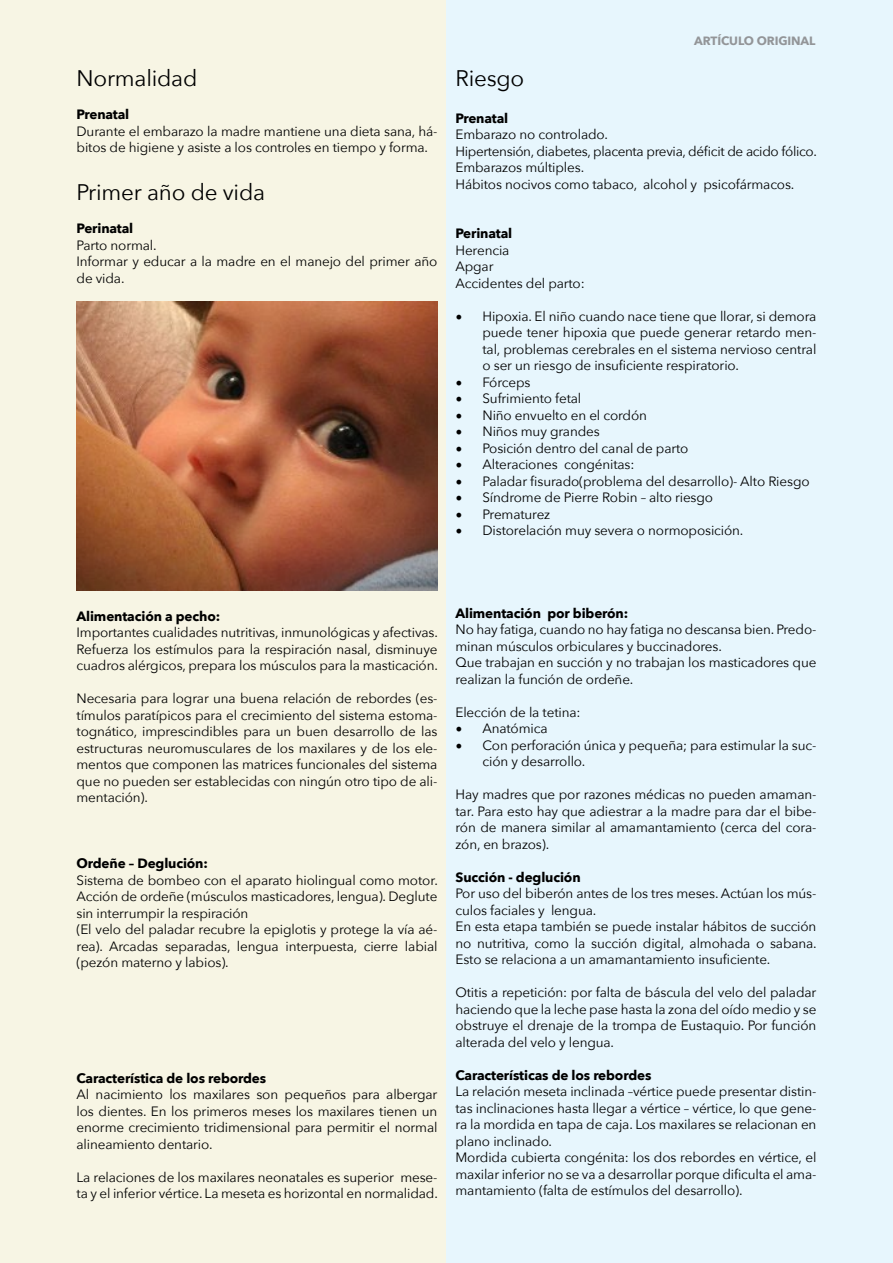
<style>
.page{position:relative;width:893px;height:1263px;background:#fff}
.page>*{position:absolute;margin:0;border:0;box-sizing:border-box;transform-origin:0 0}
.t1{font:22.5px "Avenir Next";letter-spacing:-.01em;color:#000}
.t2{font:13.5px/16.5px "Avenir Next";letter-spacing:-.01em;color:#000}
.t3{font:700 13.5px "Avenir Next";letter-spacing:-.01em;color:#000}
.t4{font:700 12px "Avenir Next";letter-spacing:-.01em;color:#939598}
.s1{font-family:"Minion Pro";font-size:18px}
</style>
<div class="page">
<div style="left:0;top:0;width:446px;height:1263px;background:#f7f5e4"></div>
<div style="left:447px;top:0;width:446px;height:1263px;background:#e7f6fd"></div>
<img style="left:77px;top:301px;width:360px;height:289px">
<h1 class="t1" style="left:77px;top:59px;width:122px">Normalidad</h1>
<p class="t3" style="left:77px;top:103px;width:54px">Prenatal</p>
<p class="t2" style="left:77px;top:122px;width:362px">Durante el embarazo la madre mantiene una dieta sana, há&shy;bitos de higiene y asiste a los controles en tiempo y forma.</p>
<h1 class="t1" style="left:77px;top:173px;width:190px">Primer año de vida</h1>
<p class="t3" style="left:77px;top:217px;width:58px">Perinatal</p>
<p class="t2" style="left:77px;top:236px;width:362px">Parto normal.<br>Informar y educar a la madre en el manejo del primer año de vida.</p>
<p class="t4" style="left:694px;top:30px;width:123px">ARTÍCULO ORIGINAL</p>
<h1 class="t1" style="left:455px;top:59px;width:70px">Riesgo</h1>
<p class="t3" style="left:455px;top:106px;width:54px">Prenatal</p>
<p class="t2" style="left:455px;top:126px;width:363px">Embarazo no controlado.<br>Hipertensión, diabetes, placenta previa, déficit de acido fólico.<br>Embarazos múltiples.<br>Hábitos nocivos como tabaco, alcohol y psicofármacos.</p>
<p class="t3" style="left:455px;top:222px;width:58px">Perinatal</p>
<p class="t2" style="left:455px;top:241px;width:131px">Herencia<br>Apgar<br>Accidentes del parto:</p>
<p class="t2" style="left:482px;top:307px;width:335px;text-align:justify;text-indent:-27px"><span class="s1">•</span> Hipoxia. El niño cuando nace tiene que llorar, si demora puede tener hipoxia que puede generar retardo men&shy;tal, problemas cerebrales en el sistema nervioso central o ser un riesgo de insuficiente respiratorio.</p>
<p class="t2" style="left:455px;top:373px;width:77px"><span class="s1">•</span> Fórceps</p>
<p class="t2" style="left:455px;top:390px;width:127px"><span class="s1">•</span> Sufrimiento fetal</p>
<p class="t2" style="left:455px;top:406px;width:193px"><span class="s1">•</span> Niño envuelto en el cordón</p>
<p class="t2" style="left:455px;top:423px;width:146px"><span class="s1">•</span> Niños muy grandes</p>
<p class="t2" style="left:455px;top:439px;width:234px"><span class="s1">•</span> Posición dentro del canal de parto</p>
<p class="t2" style="left:455px;top:456px;width:181px"><span class="s1">•</span> Alteraciones congénitas:</p>
<p class="t2" style="left:455px;top:472px;width:356px"><span class="s1">•</span> Paladar fisurado(problema del desarrollo)- Alto Riesgo</p>
<p class="t2" style="left:455px;top:489px;width:259px"><span class="s1">•</span> Síndrome de Pierre Robin – alto riesgo</p>
<p class="t2" style="left:455px;top:505px;width:96px"><span class="s1">•</span> Prematurez</p>
<p class="t2" style="left:455px;top:522px;width:289px"><span class="s1">•</span> Distorelación muy severa o normoposición.</p>
<p class="t3" style="left:77px;top:604px;width:145px">Alimentación a pecho:</p>
<p class="t2" style="left:77px;top:624px;width:363px;text-align:justify">Importantes cualidades nutritivas, inmunológicas y afectivas.<br>Refuerza los estímulos para la respiración nasal, disminuye cuadros alérgicos, prepara los músculos para la masticación.</p>
<p class="t2" style="left:77px;top:690px;width:362px;text-align:justify">Necesaria para lograr una buena relación de rebordes (es&shy;tímulos paratípicos para el crecimiento del sistema estoma&shy;tognático, imprescindibles para un buen desarrollo de las estructuras neuromusculares de los maxilares y de los ele&shy;mentos que componen las matrices funcionales del sistema que no pueden ser establecidas con ningún otro tipo de ali&shy;mentación).</p>
<p class="t3" style="left:77px;top:852px;width:133px">Ordeñe – Deglución:</p>
<p class="t2" style="left:77px;top:871px;width:363px">Sistema de bombeo con el aparato hiolingual como motor.<br>Acción de ordeñe (músculos masticadores, lengua). Deglute sin interrumpir la respiración<br>(El velo del paladar recubre la epiglotis y protege la vía aé&shy;rea). Arcadas separadas, lengua interpuesta, cierre labial (pezón materno y labios).</p>
<p class="t3" style="left:77px;top:1066px;width:191px">Característica de los rebordes</p>
<p class="t2" style="left:77px;top:1086px;width:362px;text-align:justify">Al nacimiento los maxilares son pequeños para albergar los dientes. En los primeros meses los maxilares tienen un enorme crecimiento tridimensional para permitir el normal alineamiento dentario.</p>
<p class="t2" style="left:77px;top:1168px;width:363px">La relaciones de los maxilares neonatales es superior mese&shy;ta y el inferior vértice. La meseta es horizontal en normalidad.</p>
<p class="t3" style="left:455px;top:601px;width:174px">Alimentación por biberón:</p>
<p class="t2" style="left:455px;top:621px;width:362px">No hay fatiga, cuando no hay fatiga no descansa bien. Predo&shy;minan músculos orbiculares y buccinadores.<br>Que trabajan en succión y no trabajan los masticadores que realizan la función de ordeñe.</p>
<p class="t2" style="left:455px;top:703px;width:127px">Elección de la tetina:</p>
<p class="t2" style="left:455px;top:720px;width:94px"><span class="s1">•</span> Anatómica</p>
<p class="t2" style="left:482px;top:736px;width:335px;text-indent:-27px"><span class="s1">•</span> Con perforación única y pequeña; para estimular la suc&shy;ción y desarrollo.</p>
<p class="t2" style="left:455px;top:786px;width:362px;text-align:justify">Hay madres que por razones médicas no pueden amaman&shy;tar. Para esto hay que adiestrar a la madre para dar el bibe&shy;rón de manera similar al amamantamiento (cerca del cora&shy;zón, en brazos).</p>
<p class="t3" style="left:455px;top:865px;width:127px">Succión - deglución</p>
<p class="t2" style="left:455px;top:885px;width:363px">Por uso del biberón antes de los tres meses. Actúan los mús&shy;culos faciales y lengua.<br>En esta etapa también se puede instalar hábitos de succión no nutritiva, como la succión digital, almohada o sabana.<br>Esto se relaciona a un amamantamiento insuficiente.</p>
<p class="t2" style="left:455px;top:984px;width:362px;text-align:justify">Otitis a repetición: por falta de báscula del velo del paladar haciendo que la leche pase hasta la zona del oído medio y se obstruye el drenaje de la trompa de Eustaquio. Por función alterada del velo y lengua.</p>
<p class="t3" style="left:455px;top:1063px;width:197px">Características de los rebordes</p>
<p class="t2" style="left:455px;top:1083px;width:362px">La relación meseta inclinada –vértice puede presentar distin&shy;tas inclinaciones hasta llegar a vértice – vértice, lo que gene&shy;ra la mordida en tapa de caja. Los maxilares se relacionan en plano inclinado.<br>Mordida cubierta congénita: los dos rebordes en vértice, el maxilar inferior no se va a desarrollar porque dificulta el ama&shy;mantamiento (falta de estímulos del desarrollo).</p>
</div>
